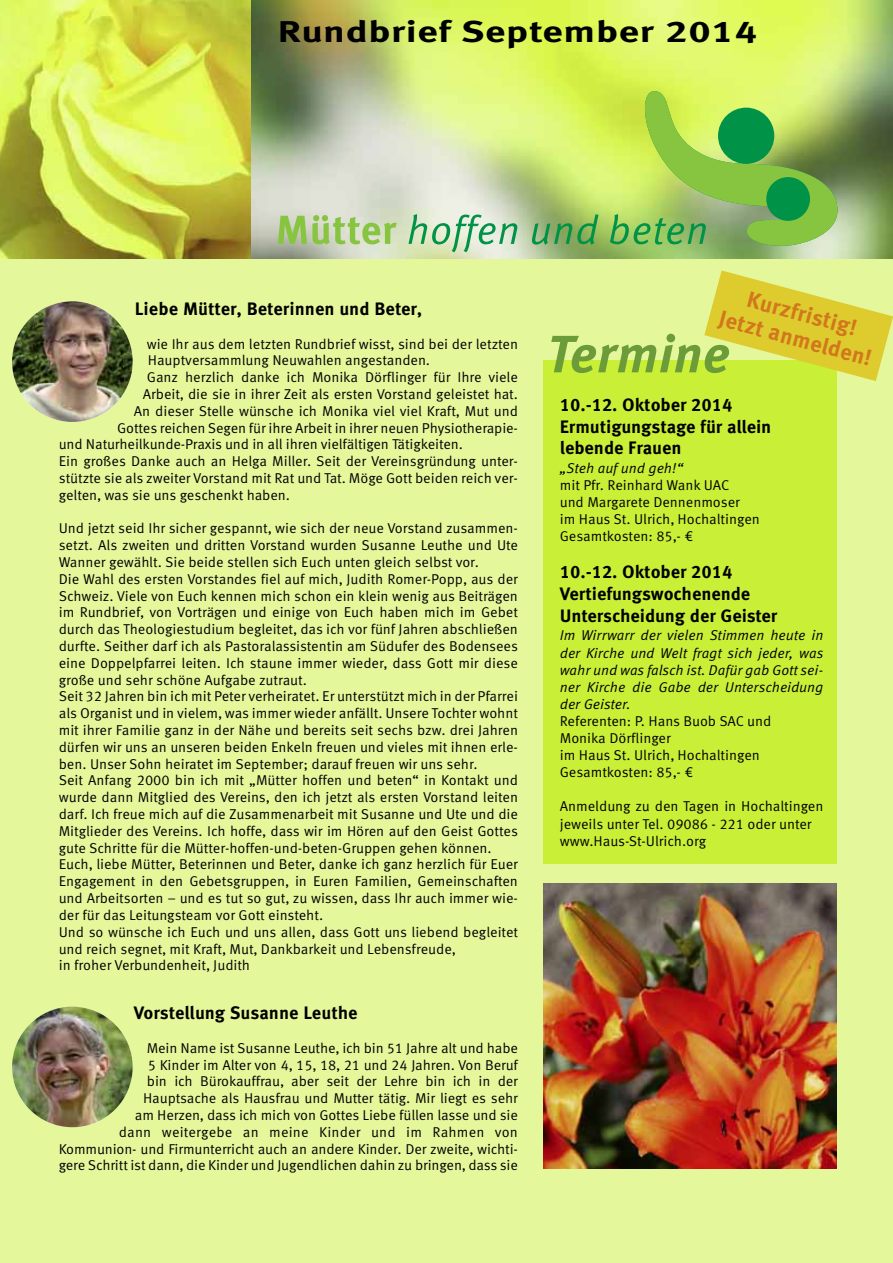
<style>
.page{position:relative;width:893px;height:1263px;background:#fff}
.page>*{position:absolute;margin:0;border:0;box-sizing:border-box;transform-origin:0 0}
.t1{font:italic 700 52.5px "Meta Corr";letter-spacing:-.005em;color:#6c9c39}
.t2{font:700 30px "Meta Corr";color:#000;scale:1.33 1}
.t3{font:700 22.5px/25.5px "Meta Corr";color:#d1771d;text-align:center}
.t4{font:700 18px/21.6px "Meta Corr";letter-spacing:-.005em;color:#000}
.t5{font:14.25px/16.8px "Meta Corr";letter-spacing:-.005em;color:#000}
.t6{font:italic 14.25px/17.1px "Meta Corr";letter-spacing:-.005em;color:#000;text-align:justify}
</style>
<div class="page">
<div style="left:1px;top:0;width:892px;height:1263px;background:#e5f79b"></div>
<div style="left:543px;top:360px;width:294px;height:504px;background:#caef37"></div>
<img style="left:250px;top:0;width:643px;height:258px">
<svg style="left:278px;top:215px;width:119px;height:29px;background:#b1cf8a"></svg>
<svg style="left:408px;top:214px;width:109px;height:38px;background:#b0d6b3"></svg>
<svg style="left:532px;top:214px;width:66px;height:31px;background:#70aa60"></svg>
<svg style="left:610px;top:91px;width:227px;height:158px;background:#92c658"></svg>
<svg style="left:704px;top:270px;width:189px;height:111px"></svg>
<img style="left:12px;top:301px;width:121px;height:121px;border-radius:50%">
<img style="left:1px;top:0;width:249px;height:258px">
<img style="left:12px;top:1007px;width:121px;height:120px;border-radius:50%">
<img style="left:543px;top:883px;width:294px;height:285px">
<h2 class="t2" style="left:277px;top:20px;width:363px">Rundbrief September 2014</h2>
<p class="t4" style="left:135px;top:299px;width:289px">Liebe Mütter, Beterinnen und Beter,</p>
<p class="t5" style="left:147px;top:336px;width:373px">wie Ihr aus dem letzten Rundbrief wisst, sind bei der letzten</p>
<p class="t5" style="left:148px;top:353px;width:284px">Hauptversammlung Neuwahlen angestanden.</p>
<p class="t5" style="left:147px;top:370px;width:373px">Ganz herzlich danke ich Monika Dörflinger für Ihre viele</p>
<p class="t5" style="left:143px;top:387px;width:377px">Arbeit, die sie in ihrer Zeit als ersten Vorstand geleistet hat.</p>
<p class="t5" style="left:134px;top:403px;width:386px">An dieser Stelle wünsche ich Monika viel viel Kraft, Mut und</p>
<p class="t5" style="left:117px;top:420px;width:402px">Gottes reichen Segen für ihre Arbeit in ihrer neuen Physiotherapie-</p>
<p class="t5" style="left:59px;top:437px;width:406px">und Naturheilkunde-Praxis und in all ihren vielfältigen Tätigkeiten.</p>
<p class="t5" style="left:59px;top:454px;width:461px">Ein großes Danke auch an Helga Miller. Seit der Vereinsgründung unter-</p>
<p class="t5" style="left:59px;top:471px;width:461px">stützte sie als zweiter Vorstand mit Rat und Tat. Möge Gott beiden reich ver-</p>
<p class="t5" style="left:59px;top:487px;width:233px">gelten, was sie uns geschenkt haben.</p>
<p class="t5" style="left:59px;top:521px;width:461px">Und jetzt seid Ihr sicher gespannt, wie sich der neue Vorstand zusammen&shy;setzt. Als zweiten und dritten Vorstand wurden Susanne Leuthe und Ute Wanner gewählt. Sie beide stellen sich Euch unten gleich selbst vor.<br>Die Wahl des ersten Vorstandes fiel auf mich, Judith Romer-Popp, aus der Schweiz. Viele von Euch kennen mich schon ein klein wenig aus Beiträgen im Rundbrief, von Vorträgen und einige von Euch haben mich im Gebet durch das Theologiestudium begleitet, das ich vor fünf Jahren abschließen durfte. Seither darf ich als Pastoralassistentin am Südufer des Bodensees eine Doppelpfarrei leiten. Ich staune immer wieder, dass Gott mir diese große und sehr schöne Aufgabe zutraut.<br>Seit 32 Jahren bin ich mit Peter verheiratet. Er unterstützt mich in der Pfarrei als Organist und in vielem, was immer wieder anfällt. Unsere Tochter wohnt mit ihrer Familie ganz in der Nähe und bereits seit sechs bzw. drei Jahren dürfen wir uns an unseren beiden Enkeln freuen und vieles mit ihnen erle&shy;ben. Unser Sohn heiratet im September; darauf freuen wir uns sehr.<br>Seit Anfang 2000 bin ich mit „Mütter hoffen und beten“ in Kontakt und wurde dann Mitglied des Vereins, den ich jetzt als ersten Vorstand leiten darf. Ich freue mich auf die Zusammenarbeit mit Susanne und Ute und die Mitglieder des Vereins. Ich hoffe, dass wir im Hören auf den Geist Gottes gute Schritte für die Mütter-hoffen-und-beten-Gruppen gehen können.<br>Euch, liebe Mütter, Beterinnen und Beter, danke ich ganz herzlich für Euer Engagement in den Gebetsgruppen, in Euren Familien, Gemeinschaften und Arbeitsorten – und es tut so gut, zu wissen, dass Ihr auch immer wie&shy;der für das Leitungsteam vor Gott einsteht.<br>Und so wünsche ich Euch und uns allen, dass Gott uns liebend begleitet und reich segnet, mit Kraft, Mut, Dankbarkeit und Lebensfreude,<br>in froher Verbundenheit, Judith</p>
<p class="t4" style="left:134px;top:1003px;width:225px">Vorstellung Susanne Leuthe</p>
<p class="t5" style="left:59px;top:1040px;width:461px;text-align:right">Mein Name ist Susanne Leuthe, ich bin 51 Jahre alt und habe<br>5 Kinder im Alter von 4, 15, 18, 21 und 24 Jahren. Von Beruf<br>bin ich Bürokauffrau, aber seit der Lehre bin ich in der<br>Hauptsache als Hausfrau und Mutter tätig. Mir liegt es sehr<br>am Herzen, dass ich mich von Gottes Liebe füllen lasse und sie<br>dann weitergebe an meine Kinder und im Rahmen von Kommunion- und Firmunterricht auch an andere Kinder. Der zweite, wichti&shy;gere Schritt ist dann, die Kinder und Jugendlichen dahin zu bringen, dass sie</p>
<h3 class="t3" style="left:729px;top:282px;width:159px;rotate:15deg">Kurzfristig!<br>Jetzt anmelden!</h3>
<h1 class="t1" style="left:546px;top:334px;width:185px">Termine</h1>
<p class="t4" style="left:560px;top:395px;width:213px">10.-12. Oktober 2014<br>Ermutigungstage für allein lebende Frauen</p>
<p class="t6" style="left:560px;top:461px;width:125px">„Steh auf und geh!“</p>
<p class="t5" style="left:560px;top:478px;width:202px">mit Pfr. Reinhard Wank UAC<br>und Margarete Dennenmoser<br>im Haus St. Ulrich, Hochaltingen<br>Gesamtkosten: 85,- €</p>
<p class="t4" style="left:560px;top:563px;width:219px">10.-12. Oktober 2014<br>Vertiefungswochenende<br>Unterscheidung der Geister</p>
<p class="t6" style="left:560px;top:628px;width:265px">Im Wirrwarr der vielen Stimmen heute in der Kirche und Welt fragt sich jeder, was wahr und was falsch ist. Dafür gab Gott sei&shy;ner Kirche die Gabe der Unterscheidung der Geister.</p>
<p class="t5" style="left:560px;top:713px;width:213px">Referenten: P. Hans Buob SAC und<br>Monika Dörflinger<br>im Haus St. Ulrich, Hochaltingen<br>Gesamtkosten: 85,- €</p>
<p class="t5" style="left:560px;top:799px;width:265px">Anmeldung zu den Tagen in Hochaltingen jeweils unter Tel. 09086 - 221 oder unter www.Haus-St-Ulrich.org</p>
</div>
